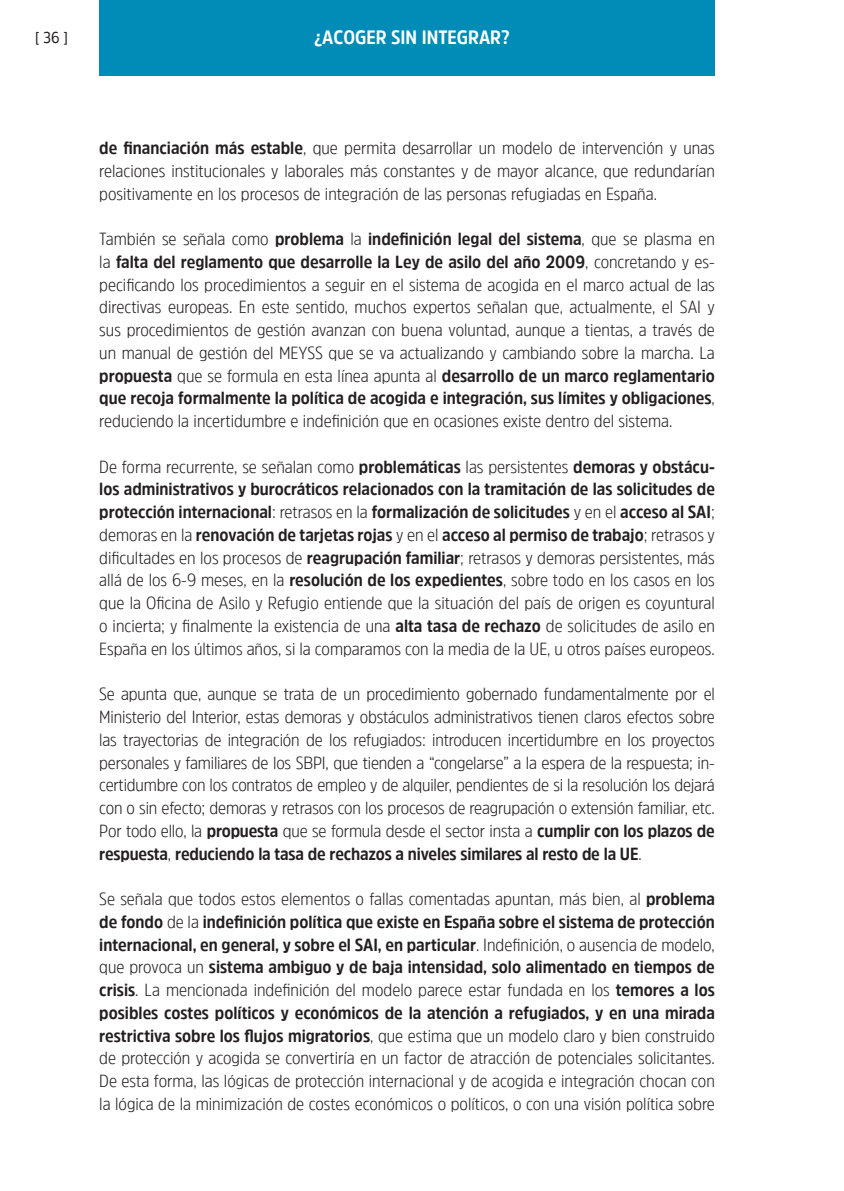
<style>
.page{position:relative;width:844px;height:1191px;background:#fff}
.page>*{position:absolute;margin:0;border:0;box-sizing:border-box;transform-origin:0 0}
.t1{font:700 19.25px "Amsi Pro Narw";color:#fff}
.t2{font:300 17.5px/22.8px "Amsi Pro Narw";color:#231f20;text-align:justify}
.t3{font:15.75px "Amsi Pro Narw";color:#231f20}
.s1{font-weight:700}
</style>
<div class="page">
<div style="left:99px;top:0;width:615px;height:76px;background:#008cb7"></div>
<p class="t3" style="left:35px;top:27px;width:35px">[ 36 ]</p>
<p class="t1" style="left:314px;top:24px;width:197px">¿ACOGER SIN INTEGRAR?</p>
<p class="t2" style="left:99px;top:136px;width:617px"><span class="s1">de financiación más estable</span>, que permita desarrollar un modelo de intervención y unas relaciones institucionales y laborales más constantes y de mayor alcance, que redundarían positivamente en los procesos de integración de las personas refugiadas en España.</p>
<p class="t2" style="left:99px;top:227px;width:617px">También se señala como <span class="s1">problema</span> la <span class="s1">indefinición legal del sistema</span>, que se plasma en la <span class="s1">falta del reglamento que desarrolle la Ley de asilo del año 2009</span>, concretando y es&shy;pecificando los procedimientos a seguir en el sistema de acogida en el marco actual de las directivas europeas. En este sentido, muchos expertos señalan que, actualmente, el SAI y sus procedimientos de gestión avanzan con buena voluntad, aunque a tientas, a través de un manual de gestión del MEYSS que se va actualizando y cambiando sobre la marcha. La <span class="s1">propuesta</span> que se formula en esta línea apunta al <span class="s1">desarrollo de un marco reglamentario que recoja formalmente la política de acogida e integración, sus límites y obligaciones</span>, reduciendo la incertidumbre e indefinición que en ocasiones existe dentro del sistema.</p>
<p class="t2" style="left:99px;top:454px;width:617px">De forma recurrente, se señalan como <span class="s1">problemáticas</span> las persistentes <span class="s1">demoras y obstácu&shy;los administrativos y burocráticos relacionados con la tramitación de las solicitudes de protección internacional</span>: retrasos en la <span class="s1">formalización de solicitudes</span> y en el <span class="s1">acceso al SAI</span>; demoras en la <span class="s1">renovación de tarjetas rojas</span> y en el <span class="s1">acceso al permiso de trabajo</span>; retrasos y dificultades en los procesos de <span class="s1">reagrupación familiar</span>; retrasos y demoras persistentes, más allá de los 6-9 meses, en la <span class="s1">resolución de los expedientes</span>, sobre todo en los casos en los que la Oficina de Asilo y Refugio entiende que la situación del país de origen es coyuntural o incierta; y finalmente la existencia de una <span class="s1">alta tasa de rechazo</span> de solicitudes de asilo en España en los últimos años, si la comparamos con la media de la UE, u otros países europeos.</p>
<p class="t2" style="left:99px;top:682px;width:617px">Se apunta que, aunque se trata de un procedimiento gobernado fundamentalmente por el Ministerio del Interior, estas demoras y obstáculos administrativos tienen claros efectos sobre las trayectorias de integración de los refugiados: introducen incertidumbre en los proyectos personales y familiares de los SBPI, que tienden a “congelarse” a la espera de la respuesta; in&shy;certidumbre con los contratos de empleo y de alquiler, pendientes de si la resolución los dejará con o sin efecto; demoras y retrasos con los procesos de reagrupación o extensión familiar, etc.<br>Por todo ello, la <span class="s1">propuesta</span> que se formula desde el sector insta a <span class="s1">cumplir con los plazos de respuesta</span>, <span class="s1">reduciendo la tasa de rechazos a niveles similares al resto de la UE</span>.</p>
<p class="t2" style="left:99px;top:887px;width:617px">Se señala que todos estos elementos o fallas comentadas apuntan, más bien, al <span class="s1">problema de fondo</span> de la <span class="s1">indefinición política que existe en España sobre el sistema de protección internacional, en general, y sobre el SAI, en particular</span>. Indefinición, o ausencia de modelo, que provoca un <span class="s1">sistema ambiguo y de baja intensidad, solo alimentado en tiempos de crisis</span>. La mencionada indefinición del modelo parece estar fundada en los <span class="s1">temores a los posibles costes políticos y económicos de la atención a refugiados, y en una mirada restrictiva sobre los flujos migratorios</span>, que estima que un modelo claro y bien construido de protección y acogida se convertiría en un factor de atracción de potenciales solicitantes.<br>De esta forma, las lógicas de protección internacional y de acogida e integración chocan con la lógica de la minimización de costes económicos o políticos, o con una visión política sobre</p>
</div>
